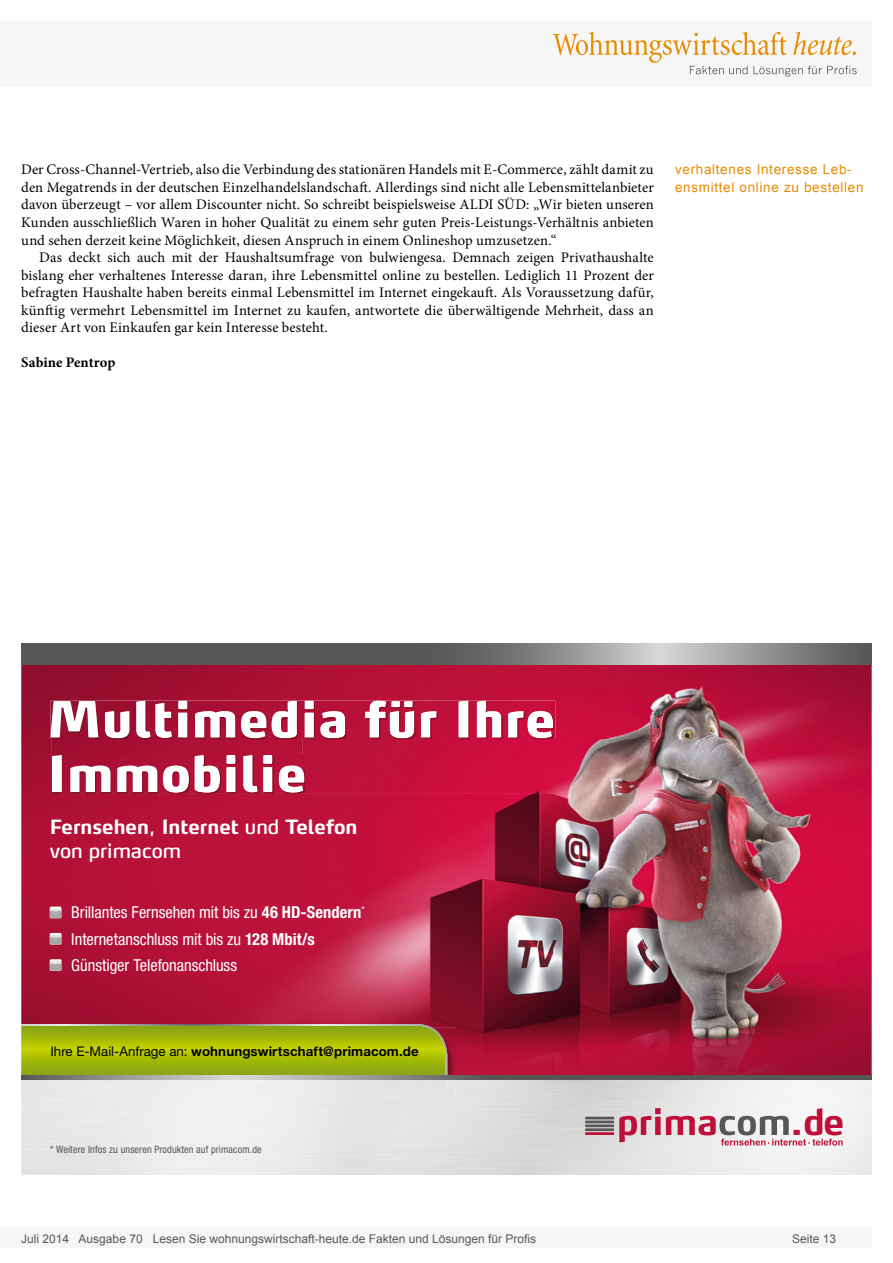
<style>
.page{position:relative;width:893px;height:1263px;background:#fff}
.page>*{position:absolute;margin:0;border:0;box-sizing:border-box;transform-origin:0 0}
.t1{font:700 35.55px "Max";color:#be103a}
.t2{font:700 19.5px/24px "Max LF";color:#fff}
.t3{font:condensed 16.5px/26.2px "Helvetica Neue LT Std";letter-spacing:-.005em;color:#fff}
.Fließtext_erste_Zeil{font:14.7px/17.5px "Minion Pro";letter-spacing:.01em;color:#000;text-align:justify}
.Fliesstext{font:14.7px/17.5px "Minion Pro";letter-spacing:.01em;color:#000;text-align:justify}
.AUTOR{font:700 14.7px "Minion Pro";color:#000}
.Info{font:13.5px/17.5px "Arial";letter-spacing:.05em;color:#e78b00}
.t4{font:700 13.35px "Helvetica Neue LT Std";letter-spacing:.01em;color:#000}
.t5{font:12px "Arial";color:#595959}
.t6{font:condensed 10.2px "Helvetica Neue LT Std";letter-spacing:.01em;color:#575756}
.s1{font-weight:400}
.s2{font-weight:700}
</style>
<div class="page">
<div style="left:0;top:1227px;width:872px;height:20px;background:#f6f6f6"></div>
<div style="left:0;top:21px;width:872px;height:66px;background:#f6f6f6"></div>
<svg style="left:553px;top:32px;width:304px;height:45px"></svg>
<img style="left:21px;top:665px;width:851px;height:74px">
<img style="left:21px;top:739px;width:53px;height:285px">
<img style="left:553px;top:739px;width:319px;height:336px">
<img style="left:74px;top:794px;width:479px;height:234px">
<img style="left:447px;top:1028px;width:106px;height:47px">
<svg style="left:21px;top:1024px;width:426px;height:51px;background:#a3b610"></svg>
<img style="left:21px;top:1079px;width:851px;height:95px">
<div style="left:21px;top:1079px;width:434px;height:23px;background:#eaeaea"></div>
<img style="left:21px;top:1079px;width:426px;height:12px">
<svg style="left:21px;top:1075px;width:851px;height:4px;background:#7c7c7b"></svg>
<svg style="left:21px;top:643px;width:851px;height:22px;background:#747473"></svg>
<img style="left:50px;top:738px;width:505px;height:56px">
<img style="left:50px;top:700px;width:505px;height:38px">
<img style="left:51px;top:701px;width:503px;height:37px">
<img style="left:52px;top:755px;width:252px;height:38px">
<svg style="left:50px;top:907px;width:11px;height:11px"></svg>
<svg style="left:50px;top:933px;width:11px;height:12px"></svg>
<svg style="left:50px;top:959px;width:11px;height:12px"></svg>
<svg style="left:619px;top:1108px;width:224px;height:37px"></svg>
<hr style="left:585px;top:1117px;width:29px;height:2px;background:#575756">
<hr style="left:585px;top:1120px;width:29px;height:3px;background:#575756">
<hr style="left:585px;top:1124px;width:29px;height:3px;background:#575756">
<hr style="left:585px;top:1128px;width:29px;height:3px;background:#575756">
<hr style="left:585px;top:1132px;width:29px;height:3px;background:#be103a">
<p class="Fließtext_erste_Zeil" style="left:21px;top:161px;width:634px">Der Cross-Channel-Vertrieb, also die Verbindung des stationären Handels mit E-Commerce, zählt damit zu den Megatrends in der deutschen Einzelhandelslandschaft. Allerdings sind nicht alle Lebensmittelanbieter davon überzeugt – vor allem Discounter nicht. So schreibt beispielsweise ALDI SÜD: „Wir bieten unseren Kunden ausschließlich Waren in hoher Qualität zu einem sehr guten Preis-Leistungs-Verhältnis anbieten und sehen derzeit keine Möglichkeit, diesen Anspruch in einem Onlineshop umzusetzen.“</p>
<p class="Fliesstext" style="left:21px;top:249px;width:634px;text-indent:18px">Das deckt sich auch mit der Haushaltsumfrage von bulwiengesa. Demnach zeigen Privathaushalte bislang eher verhaltenes Interesse daran, ihre Lebensmittel online zu bestellen. Lediglich 11 Prozent der befragten Haushalte haben bereits einmal Lebensmittel im Internet eingekauft. Als Voraussetzung dafür, künftig vermehrt Lebensmittel im Internet zu kaufen, antwortete die überwältigende Mehrheit, dass an dieser Art von Einkaufen gar kein Interesse besteht.</p>
<p class="AUTOR" style="left:21px;top:352px;width:96px">Sabine Pentrop</p>
<p class="Info" style="left:675px;top:161px;width:190px">verhaltenes Interesse Leb&shy;ensmittel online zu bestellen</p>
<p class="t2" style="left:50px;top:814px;width:309px">Fernsehen<span class="s1">,</span> Internet <span class="s1">und</span> Telefon <span class="s1">von primacom</span></p>
<p class="t3" style="left:71px;top:899px;width:295px">Brillantes Fernsehen mit bis zu <span class="s2">46 HD-Sendern</span><sup>*<br></sup>Internetanschluss mit bis zu <span class="s2">128 Mbit/s<br></span>Günstiger Telefonanschluss</p>
<p class="t4" style="left:51px;top:1043px;width:370px"><span class="s1">Ihre E-Mail-Anfrage an:</span> wohnungswirtschaft@primacom.de</p>
<p class="t6" style="left:50px;top:1143px;width:213px">* Weitere Infos zu unseren Produkten auf primacom.de</p>
<p class="t1" style="left:790px;top:1099px;width:56px">.de</p>
<p class="t5" style="left:21px;top:1230px;width:516px">Juli 2014 Ausgabe 70 Lesen Sie wohnungswirtschaft-heute.de Fakten und Lösungen für Profis</p>
<p class="t5" style="left:792px;top:1231px;width:46px">Seite 13</p>
</div>
